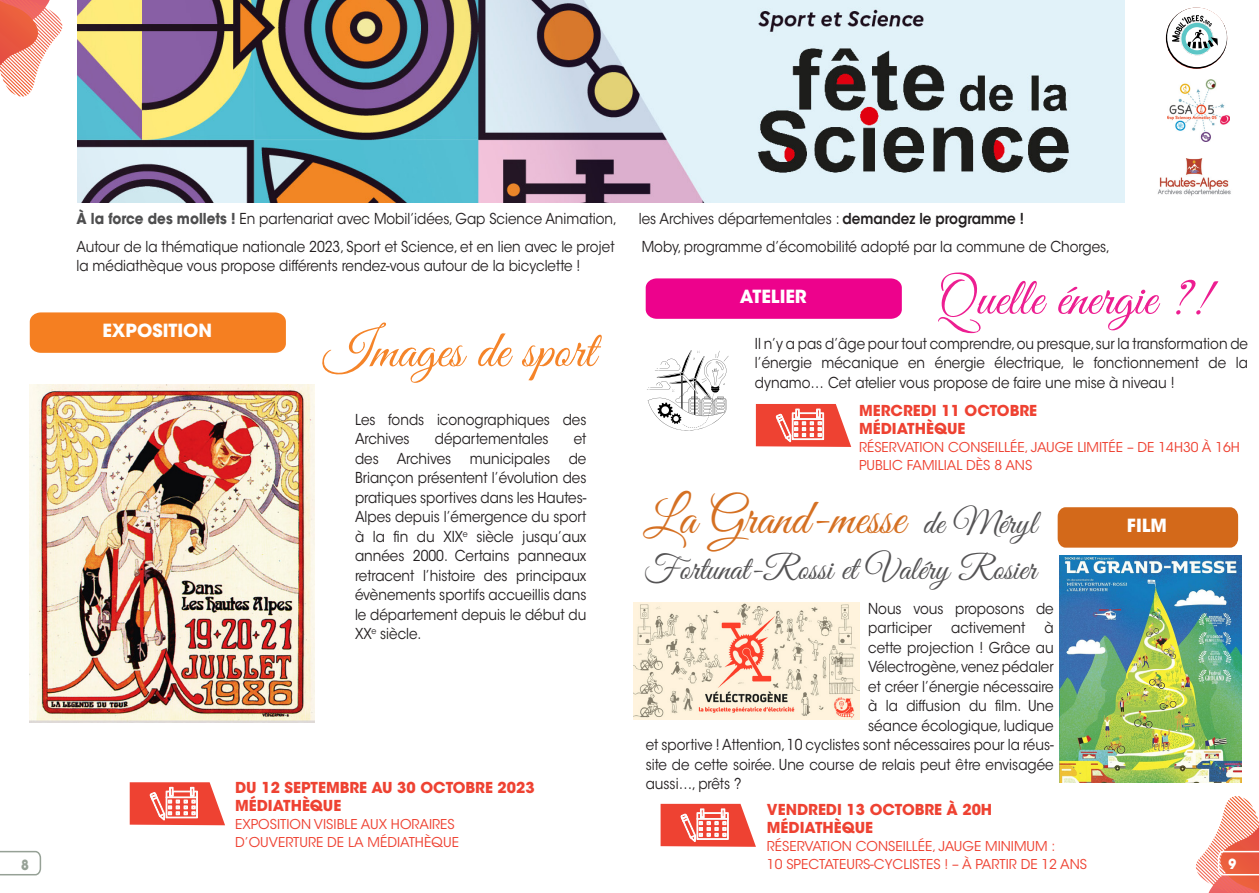
<style>
.page{position:relative;width:1259px;height:893px;background:#fff}
.page>*{position:absolute;margin:0;border:0;box-sizing:border-box;transform-origin:0 0}
.t1{font:52.5px "Great Vibes";color:#ed1e91}
.t2{font:52.5px "Great Vibes";color:#f58429}
.t3{font:49.8px "Great Vibes";color:#d57022}
.t4{font:34.2px "Great Vibes";color:#555455}
.t5{font:700 18px "ITC Avant Garde Std";color:#fff}
.t6{font:15px/19.5px "ITC Avant Garde Std";color:#231f20;scale:.9 1}
.t7{font:700 15px/18px "ITC Avant Garde Std";color:#ee4232}
.t8{font:700 13.95px "Avant Garde LT";color:#96a196;scale:.9 1}
.t9{font:700 13.95px "Avant Garde LT";color:#fff;scale:.9 1}
.t10{font:13.5px/18px "ITC Avant Garde Std";color:#ee4232}
.s1{font-weight:700;color:#4e4e4f}
.s2{font-weight:600}
.s3{font-size:34.2px;color:#555455}
</style>
<div class="page">
<svg style="left:0;top:0;width:62px;height:96px"></svg>
<svg style="left:0;top:850px;width:42px;height:26px"></svg>
<svg style="left:1195px;top:796px;width:64px;height:97px"></svg>
<div style="left:30px;top:312px;width:256px;height:41px;background:#f57f21"></div>
<svg style="left:130px;top:782px;width:95px;height:43px"></svg>
<svg style="left:660px;top:804px;width:96px;height:43px"></svg>
<img style="left:1060px;top:555px;width:181px;height:227px">
<img style="left:1157px;top:158px;width:74px;height:38px">
<img style="left:78px;top:0;width:1047px;height:202px">
<svg style="left:1165px;top:8px;width:65px;height:134px"></svg>
<svg style="left:756px;top:404px;width:95px;height:43px"></svg>
<img style="left:30px;top:384px;width:285px;height:338px">
<div style="left:1057px;top:507px;width:181px;height:41px;background:#d3691a"></div>
<div style="left:645px;top:278px;width:257px;height:41px;background:#ed028c"></div>
<img style="left:633px;top:603px;width:226px;height:116px">
<svg style="left:647px;top:350px;width:81px;height:81px"></svg>
<p class="t6" style="left:77px;top:209px;width:602px"><span class="s1">À la force des mollets !</span> En partenariat avec Mobil’idées, Gap Science Animation,</p>
<p class="t6" style="left:639px;top:209px;width:429px">les Archives départementales : <span class="s2">demandez le programme !</span></p>
<p class="t6" style="left:77px;top:237px;width:599px">Autour de la thématique nationale 2023, Sport et Science, et en lien avec le projet</p>
<p class="t6" style="left:642px;top:237px;width:522px">Moby, programme d’écomobilité adopté par la commune de Chorges,</p>
<p class="t6" style="left:77px;top:256px;width:561px">la médiathèque vous propose différents rendez-vous autour de la bicyclette !</p>
<p class="t1" style="left:936px;top:269px;width:273px">Quelle énergie ?!</p>
<p class="t5" style="left:740px;top:285px;width:68px">ATELIER</p>
<p class="t2" style="left:323px;top:322px;width:274px">Images de sport</p>
<p class="t5" style="left:102px;top:319px;width:111px">EXPOSITION</p>
<p class="t6" style="left:755px;top:334px;width:549px;text-align:justify">Il n’y a pas d’âge pour tout comprendre, ou presque, sur la transformation de l’énergie mécanique en énergie électrique, le fonctionnement de la dynamo… Cet atelier vous propose de faire une mise à niveau !</p>
<p class="t7" style="left:859px;top:402px;width:179px">MERCREDI 11 OCTOBRE</p>
<p class="t7" style="left:859px;top:420px;width:108px">MÉDIATHÈQUE</p>
<p class="t10" style="left:859px;top:439px;width:382px">RÉSERVATION CONSEILLÉE, JAUGE LIMITÉE – DE 14H30 À 16H</p>
<p class="t10" style="left:859px;top:457px;width:175px">PUBLIC FAMILIAL DÈS 8 ANS</p>
<p class="t6" style="left:355px;top:410px;width:259px">Les fonds iconographiques des<br>Archives</p>
<p class="t6" style="left:435px;top:429px;width:128px">départementales</p>
<p class="t6" style="left:355px;top:429px;width:259px;text-align:justify;text-indent:219px">et des Archives municipales de Briançon présentent l’évolution des pratiques sportives dans les Hautes-Alpes depuis l’émergence du sport à la fin du XIX<sup>e</sup> siècle jusqu’aux années 2000. Certains panneaux retracent l’histoire des principaux évènements sportifs accueillis dans le département depuis le début du XX<sup>e</sup> siècle.</p>
<p class="t3" style="left:643px;top:491px;width:394px">La Grand-messe <span class="s3">de Méryl</span></p>
<p class="t5" style="left:1127px;top:514px;width:42px">FILM</p>
<p class="t4" style="left:643px;top:550px;width:394px">Fortunat-Rossi et Valéry Rosier</p>
<p class="t6" style="left:868px;top:599px;width:208px">Nous vous proposons de participer</p>
<p class="t6" style="left:951px;top:618px;width:84px">activement</p>
<p class="t6" style="left:1044px;top:618px;width:12px">à</p>
<p class="t6" style="left:868px;top:638px;width:208px">cette projection ! Grâce au</p>
<p class="t6" style="left:868px;top:657px;width:208px">Vélectrogène, venez pédaler</p>
<p class="t6" style="left:868px;top:677px;width:208px">et créer l’énergie nécessaire</p>
<p class="t6" style="left:868px;top:696px;width:208px">à la diffusion du film. Une</p>
<p class="t6" style="left:868px;top:716px;width:208px">séance écologique, ludique</p>
<p class="t6" style="left:645px;top:735px;width:455px">et sportive ! Attention, 10 cyclistes sont nécessaires pour la réus-</p>
<p class="t6" style="left:645px;top:755px;width:455px">site de cette soirée. Une course de relais peut être envisagée</p>
<p class="t6" style="left:645px;top:774px;width:108px">aussi…, prêts ?</p>
<p class="t7" style="left:235px;top:779px;width:301px">DU 12 SEPTEMBRE AU 30 OCTOBRE 2023<br>MÉDIATHÈQUE</p>
<p class="t10" style="left:235px;top:816px;width:221px">EXPOSITION VISIBLE AUX HORAIRES</p>
<p class="t10" style="left:235px;top:834px;width:225px">D’OUVERTURE DE LA MÉDIATHÈQUE</p>
<p class="t7" style="left:767px;top:800px;width:227px">VENDREDI 13 OCTOBRE À 20H</p>
<p class="t7" style="left:767px;top:818px;width:108px">MÉDIATHÈQUE</p>
<p class="t10" style="left:767px;top:837px;width:322px">RÉSERVATION CONSEILLÉE, JAUGE MINIMUM :<br>10 SPECTATEURS-CYCLISTES ! – À PARTIR DE 12 ANS</p>
<p class="t8" style="left:21px;top:856px;width:10px">8</p>
<p class="t9" style="left:1228px;top:855px;width:10px">9</p>
</div>
